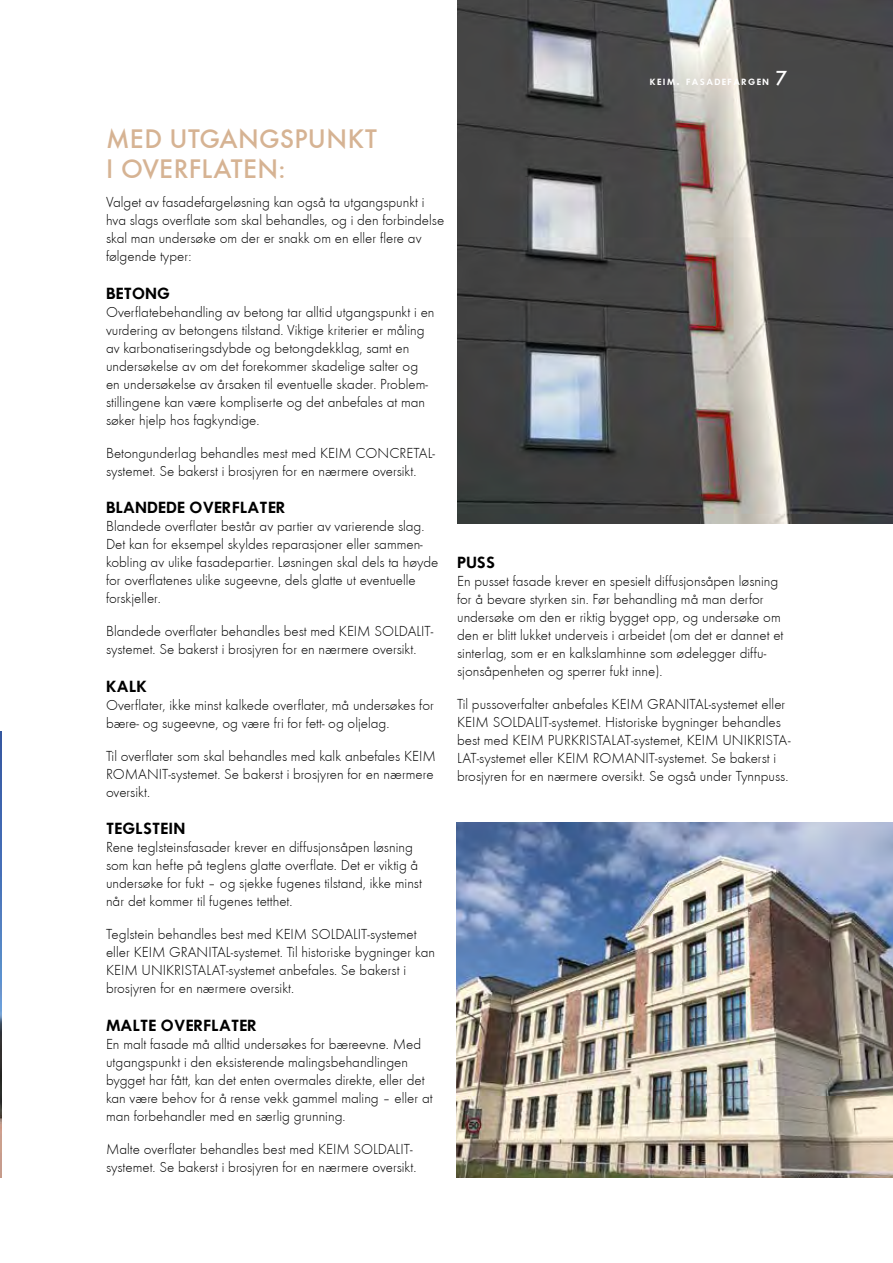
<style>
.page{position:relative;width:893px;height:1263px;background:#fff}
.page>*{position:absolute;margin:0;border:0;box-sizing:border-box;transform-origin:0 0}
.t1{font:27.75px/30px "Futura T Medium";letter-spacing:.01em;color:#d6b393}
.t2{font:21px "Futura T Medium";color:#fff}
.t3{font:15px/18px "Futura T Light";color:#000}
.t4{font:15px "Futura ICG Demi";letter-spacing:.02em;color:#000}
.t5{font:8.4px "Futura ICG Demi";letter-spacing:.17em;color:#fff}
.s1{font-size:12px}
</style>
<div class="page">
<img style="left:457px;top:0;width:436px;height:523px">
<img style="left:0;top:731px;width:1px;height:447px">
<img style="left:456px;top:823px;width:437px;height:355px">
<p class="t5" style="left:650px;top:77px;width:121px">KEIM<span class="s1">.</span> FASADEFARGEN</p>
<h2 class="t2" style="left:775px;top:66px;width:13px">7</h2>
<h1 class="t1" style="left:106px;top:124px;width:272px">MED UTGANGSPUNKT<br>I OVERFLATEN:</h1>
<p class="t3" style="left:106px;top:193px;width:340px">Valget av fasadefargeløsning kan også ta utgangspunkt i hva slags overflate som skal behandles, og i den forbindelse skal man undersøke om der er snakk om en eller flere av følgende typer:</p>
<p class="t4" style="left:106px;top:283px;width:65px">BETONG</p>
<p class="t3" style="left:106px;top:303px;width:330px">Overflatebehandling av betong tar alltid utgangspunkt i en vurdering av betongens tilstand. Viktige kriterier er måling av karbonatiseringsdybde og betongdekklag, samt en undersøkelse av om det forekommer skadelige salter og en undersøkelse av årsaken til eventuelle skader. Problem&shy;stillingene kan være kompliserte og det anbefales at man søker hjelp hos fagkyndige.</p>
<p class="t3" style="left:106px;top:444px;width:331px">Betongunderlag behandles mest med KEIM CONCRETAL&shy;systemet. Se bakerst i brosjyren for en nærmere oversikt.</p>
<p class="t4" style="left:106px;top:498px;width:181px">BLANDEDE OVERFLATER</p>
<p class="t3" style="left:106px;top:517px;width:334px">Blandede overflater består av partier av varierende slag.<br>Det kan for eksempel skyldes reparasjoner eller sammen&shy;kobling av ulike fasadepartier. Løsningen skal dels ta høyde for overflatenes ulike sugeevne, dels glatte ut eventuelle forskjeller.</p>
<p class="t3" style="left:106px;top:622px;width:329px">Blandede overflater behandles best med KEIM SOLDALIT&shy;systemet. Se bakerst i brosjyren for en nærmere oversikt.</p>
<p class="t4" style="left:106px;top:676px;width:42px">KALK</p>
<p class="t3" style="left:106px;top:696px;width:329px">Overflater, ikke minst kalkede overflater, må undersøkes for bære- og sugeevne, og være fri for fett- og oljelag.</p>
<p class="t3" style="left:106px;top:747px;width:331px">Til overflater som skal behandles med kalk anbefales KEIM<br>ROMANIT-systemet. Se bakerst i brosjyren for en nærmere oversikt.</p>
<p class="t4" style="left:106px;top:819px;width:80px">TEGLSTEIN</p>
<p class="t3" style="left:106px;top:838px;width:317px">Rene teglsteinsfasader krever en diffusjonsåpen løsning som kan hefte på teglens glatte overflate. Det er viktig å undersøke for fukt – og sjekke fugenes tilstand, ikke minst når det kommer til fugenes tetthet.</p>
<p class="t3" style="left:106px;top:925px;width:330px">Teglstein behandles best med KEIM SOLDALIT-systemet eller KEIM GRANITAL-systemet. Til historiske bygninger kan KEIM UNIKRISTALAT-systemet anbefales. Se bakerst i brosjyren for en nærmere oversikt.</p>
<p class="t4" style="left:106px;top:1015px;width:153px">MALTE OVERFLATER</p>
<p class="t3" style="left:106px;top:1035px;width:328px">En malt fasade må alltid undersøkes for bæreevne. Med utgangspunkt i den eksisterende malingsbehandlingen bygget har fått, kan det enten overmales direkte, eller det kan være behov for å rense vekk gammel maling – eller at man forbehandler med en særlig grunning.</p>
<p class="t3" style="left:106px;top:1140px;width:312px">Malte overflater behandles best med KEIM SOLDALIT&shy;systemet. Se bakerst i brosjyren for en nærmere oversikt.</p>
<p class="t4" style="left:457px;top:553px;width:39px">PUSS</p>
<p class="t3" style="left:457px;top:572px;width:328px">En pusset fasade krever en spesielt diffusjonsåpen løsning for å bevare styrken sin. Før behandling må man derfor undersøke om den er riktig bygget opp, og undersøke om den er blitt lukket underveis i arbeidet (om det er dannet et sinterlag, som er en kalkslamhinne som ødelegger diffu&shy;sjonsåpenheten og sperrer fukt inne).</p>
<p class="t3" style="left:457px;top:695px;width:335px">Til pussoverfalter anbefales KEIM GRANITAL-systemet eller KEIM SOLDALIT-systemet. Historiske bygninger behandles best med KEIM PURKRISTALAT-systemet, KEIM UNIKRISTA-LAT-systemet eller KEIM ROMANIT-systemet. Se bakerst i brosjyren for en nærmere oversikt. Se også under Tynnpuss.</p>
</div>
